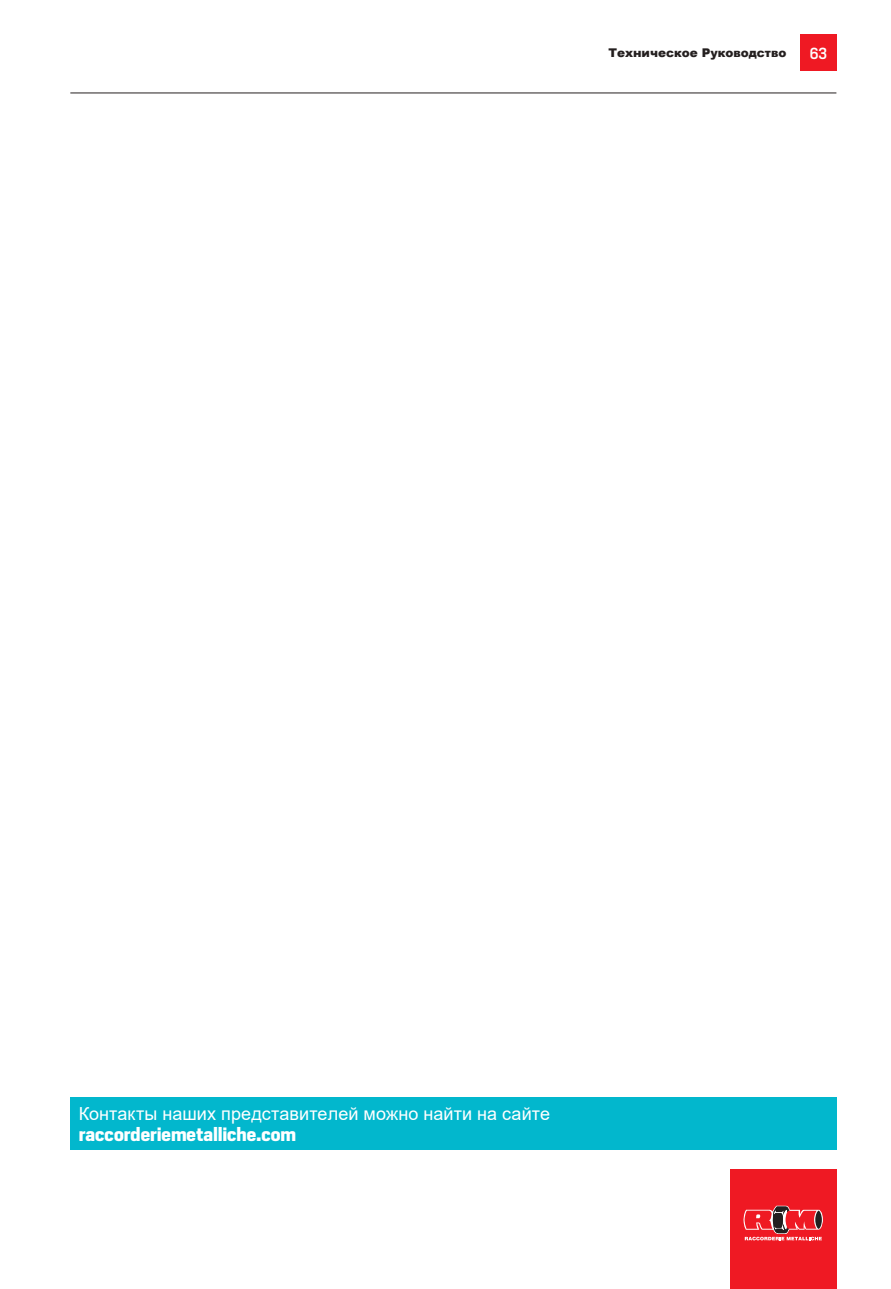
<style>
.page{position:relative;width:891px;height:1289px;background:#fff}
.page>*{position:absolute;margin:0;border:0;box-sizing:border-box;transform-origin:0 0}
.t1{font:18px "Arial";letter-spacing:.005em;color:#fff}
.t2{font:700 18px "Heron Sans";letter-spacing:-.005em;color:#fff}
.t3{font:500 15px "Heron Sans";color:#fff}
.t4{font:900 12px "Arial";color:#241f1f}
</style>
<div class="page">
<div style="left:729px;top:1169px;width:107px;height:119px;background:#ef1923"></div>
<svg style="left:743px;top:1205px;width:79px;height:35px"></svg>
<hr style="left:70px;top:93px;width:766px;height:1px;background:#241f1f">
<div style="left:800px;top:35px;width:36px;height:36px;background:#ef1923"></div>
<div style="left:70px;top:1096px;width:766px;height:53px;background:#02b7cd"></div>
<p class="t4" style="left:608px;top:44px;width:179px">Техническое Руководство</p>
<p class="t3" style="left:809px;top:45px;width:19px">63</p>
<p class="t1" style="left:79px;top:1101px;width:472px">Контакты наших представителей можно найти на сайте</p>
<p class="t2" style="left:79px;top:1124px;width:219px">raccorderiemetalliche.com</p>
</div>
